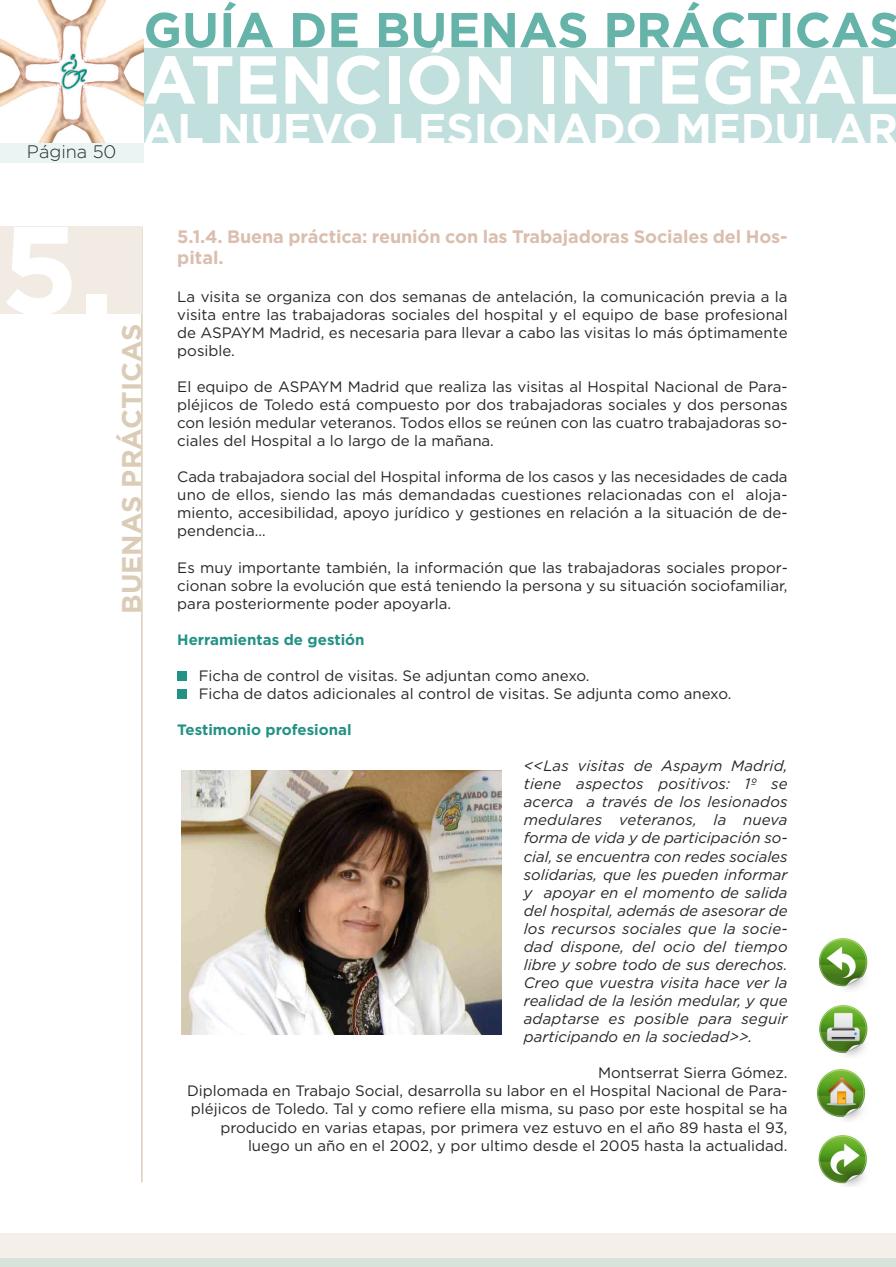
<style>
.page{position:relative;width:896px;height:1267px;background:#fff}
.page>*{position:absolute;margin:0;border:0;box-sizing:border-box;transform-origin:0 0}
.t1{font:700 124.42px "Gotham";color:#fff}
.t2{font:700 67.55px "Gotham";color:#fff}
.t3{font:700 42.88px "Gotham";color:#fff}
.t4{font:700 27.12px "Gotham";color:#dbccb8}
.t5{font:700 18.03px/21.7px "Gotham";letter-spacing:-.005em;color:#dbbeae}
.t6{font:300 18.03px "Gotham";color:#272627}
.t7{font:15.05px/18px "Gotham";color:#272627;text-align:justify}
.t8{font:italic 15.05px/18px "Gotham";color:#272627;text-align:justify}
.t9{font:700 15.05px "Gotham";color:#239284}
</style>
<div class="page">
<div style="left:1px;top:48px;width:895px;height:95px;background:#c1e0dd"></div>
<div style="left:177px;top:689px;width:10px;height:10px;background:#239284"></div>
<div style="left:177px;top:671px;width:10px;height:10px;background:#239284"></div>
<img style="left:1px;top:1px;width:142px;height:142px">
<svg style="left:146px;top:2px;width:722px;height:46px"></svg>
<div style="left:0;top:1233px;width:896px;height:25px;background:#f4efe9"></div>
<div style="left:0;top:1258px;width:896px;height:9px;background:#d7e2db"></div>
<hr style="left:141px;top:227px;width:2px;height:955px;background:#dbccb8">
<img style="left:819px;top:938px;width:49px;height:52px">
<img style="left:819px;top:1005px;width:49px;height:52px">
<img style="left:816px;top:1069px;width:50px;height:52px">
<img style="left:818px;top:1135px;width:49px;height:51px">
<div style="left:0;top:143px;width:143px;height:19px;background:#e9f4f3"></div>
<div style="left:0;top:227px;width:142px;height:87px;background:#f1ebe3"></div>
<img style="left:182px;top:770px;width:319px;height:264px">
<p class="t6" style="left:27px;top:145px;width:91px">Página 50</p>
<h2 class="t2" style="left:143px;top:54px;width:756px">ATENCIÓN INTEGRAL</h2>
<h3 class="t3" style="left:143px;top:113px;width:756px">AL NUEVO LESIONADO MEDULAR</h3>
<h1 class="t1" style="left:1px;top:223px;width:115px">5.</h1>
<h3 class="t4" style="left:121px;top:613px;width:292px;rotate:-90deg">BUENAS PRÁCTICAS</h3>
<p class="t5" style="left:177px;top:226px;width:611px">5.1.4. Buena práctica: reunión con las Trabajadoras Sociales del Hos&shy;pital.</p>
<p class="t7" style="left:177px;top:288px;width:612px">La visita se organiza con dos semanas de antelación, la comunicación previa a la visita entre las trabajadoras sociales del hospital y el equipo de base profesional de ASPAYM Madrid, es necesaria para llevar a cabo las visitas lo más óptimamente posible.</p>
<p class="t7" style="left:177px;top:378px;width:611px">El equipo de ASPAYM Madrid que realiza las visitas al Hospital Nacional de Para&shy;pléjicos de Toledo está compuesto por dos trabajadoras sociales y dos personas con lesión medular veteranos. Todos ellos se reúnen con las cuatro trabajadoras so&shy;ciales del Hospital a lo largo de la mañana.</p>
<p class="t7" style="left:177px;top:469px;width:612px">Cada trabajadora social del Hospital informa de los casos y las necesidades de cada uno de ellos, siendo las más demandadas cuestiones relacionadas con el aloja&shy;miento, accesibilidad, apoyo jurídico y gestiones en relación a la situación de de&shy;pendencia…</p>
<p class="t7" style="left:177px;top:559px;width:612px">Es muy importante también, la información que las trabajadoras sociales propor&shy;cionan sobre la evolución que está teniendo la persona y su situación sociofamiliar, para posteriormente poder apoyarla.</p>
<p class="t9" style="left:177px;top:634px;width:189px">Herramientas de gestión</p>
<p class="t7" style="left:199px;top:667px;width:534px">Ficha de control de visitas. Se adjuntan como anexo.<br>Ficha de datos adicionales al control de visitas. Se adjunta como anexo.</p>
<p class="t9" style="left:177px;top:724px;width:176px">Testimonio profesional</p>
<p class="t8" style="left:524px;top:758px;width:265px">&lt;&lt;Las visitas de Aspaym Madrid, tiene aspectos positivos: 1º se acerca a través de los lesionados medulares veteranos, la nueva forma de vida y de participación so&shy;cial, se encuentra con redes sociales solidarias, que les pueden informar y apoyar en el momento de salida del hospital, además de asesorar de los recursos sociales que la socie&shy;dad dispone, del ocio del tiempo libre y sobre todo de sus derechos.<br>Creo que vuestra visita hace ver la realidad de la lesión medular, y que adaptarse es posible para seguir participando en la sociedad&gt;&gt;.</p>
<p class="t7" style="left:187px;top:1065px;width:602px;text-align:right">Montserrat Sierra Gómez.<br>Diplomada en Trabajo Social, desarrolla su labor en el Hospital Nacional de Para&shy;pléjicos de Toledo. Tal y como refiere ella misma, su paso por este hospital se ha producido en varias etapas, por primera vez estuvo en el año 89 hasta el 93, luego un año en el 2002, y por ultimo desde el 2005 hasta la actualidad.</p>
</div>
